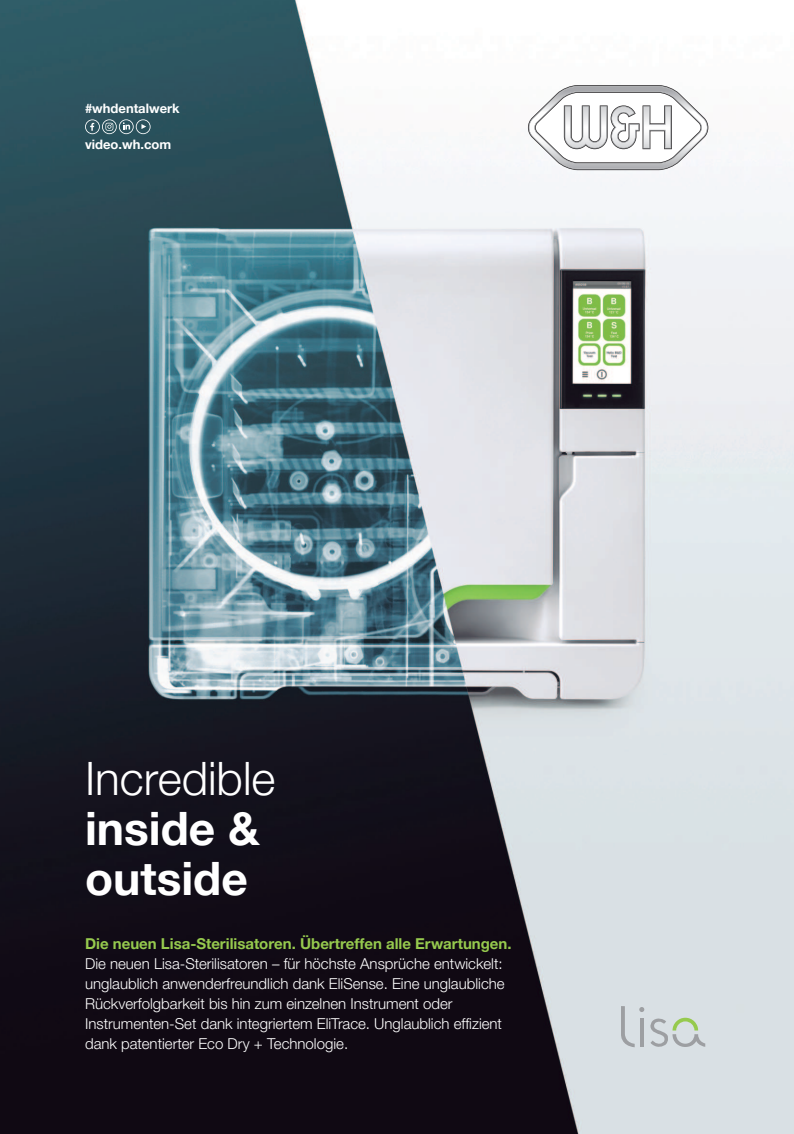
<style>
.page{position:relative;width:794px;height:1134px;background:#fff}
.page>*{position:absolute;margin:0;border:0;box-sizing:border-box;transform-origin:0 0}
.t1{font:700 46px/50px "Helvetica Neue World 75";color:#fff}
.t2{font:46px "Helvetica Neue World 45 Lt";color:#fff}
.t3{font:15px/20px "Helvetica Neue World 45 Lt";color:#fff}
.t4{font:700 15px "Helvetica Neue World 75";color:#96ca4e}
.t5{font:700 13px "Helvetica Neue World 75";color:#fff}
</style>
<div class="page">
<img style="left:0;top:0;width:794px;height:1134px">
<svg style="left:528px;top:85px;width:180px;height:85px"></svg>
<svg style="left:621px;top:1006px;width:23px;height:41px"></svg>
<svg style="left:650px;top:1018px;width:55px;height:29px;background:#c6cfc9"></svg>
<svg style="left:85px;top:119px;width:66px;height:15px"></svg>
<p class="t5" style="left:85px;top:101px;width:96px">#whdentalwerk</p>
<p class="t5" style="left:85px;top:137px;width:88px">video.wh.com</p>
<h1 class="t2" style="left:85px;top:761px;width:192px">Incredible</h1>
<h1 class="t1" style="left:85px;top:804px;width:176px">inside &amp; outside</h1>
<p class="t4" style="left:85px;top:935px;width:428px">Die neuen Lisa-Sterilisatoren. Übertreffen alle Erwartungen.</p>
<p class="t3" style="left:85px;top:955px;width:421px">Die neuen Lisa-Sterilisatoren – für höchste Ansprüche entwickelt: unglaublich anwenderfreundlich dank EliSense. Eine unglaubliche Rückverfolgbarkeit bis hin zum einzelnen Instrument oder Instrumenten-Set dank integriertem EliTrace. Unglaublich effizient dank patentierter Eco Dry + Technologie.</p>
</div>
